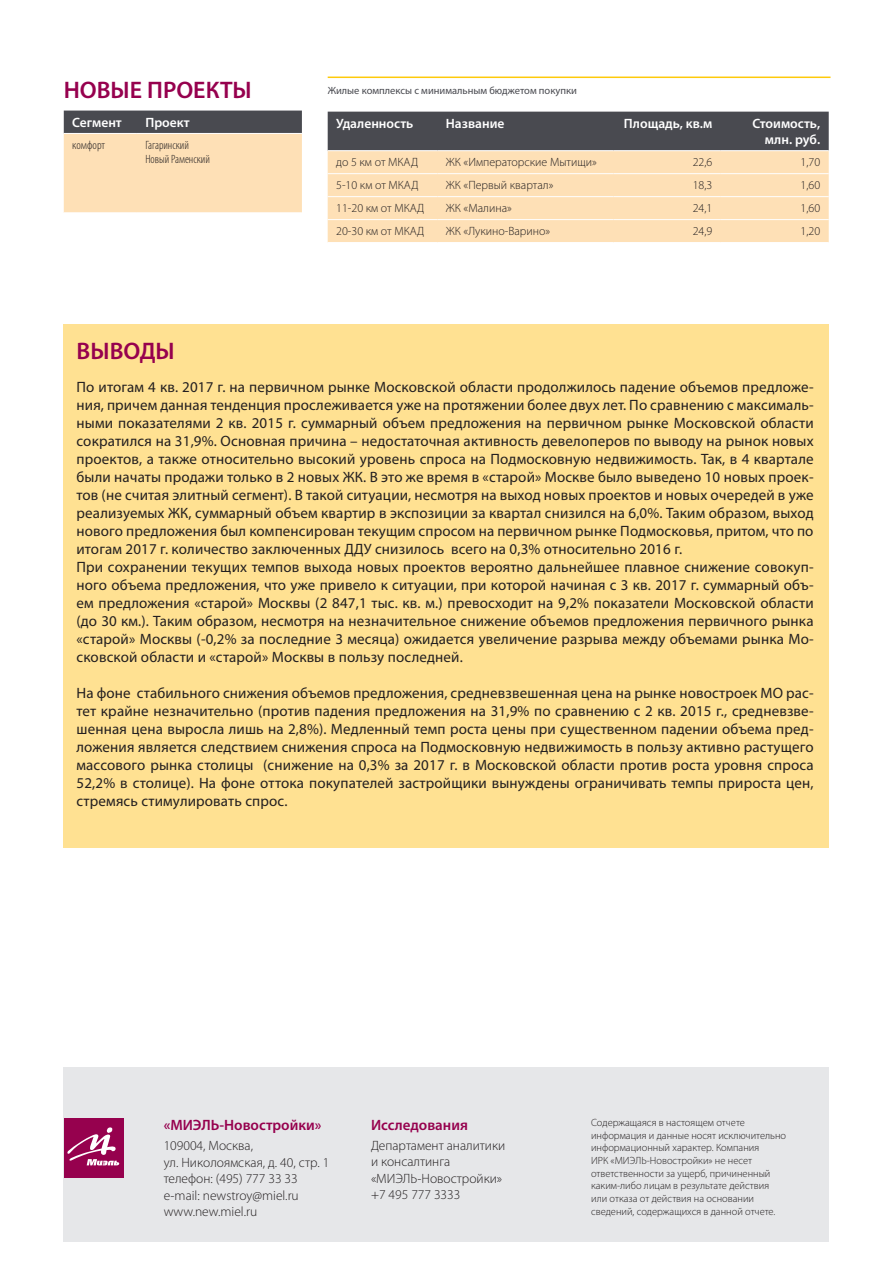
<style>
.page{position:relative;width:893px;height:1263px;background:#fff}
.page>*{position:absolute;margin:0;border:0;box-sizing:border-box;transform-origin:0 0}
.t1{font:600 24px "Myriad Pro";color:#96014e}
.t2{font:15px/18px "Myriad Pro";letter-spacing:.01em;color:#231f20;text-align:justify}
.t3{font:600 15px "Myriad Pro";color:#96014e}
.t4{font:300 13.5px/16.2px "Myriad Pro";color:#231f20}
.t5{font:600 13.5px/16.2px "Myriad Pro";color:#fff;text-align:right}
.t6{font:300 12px "Myriad Pro";color:#231f20}
.t7{font:300 condensed 12px "Myriad Pro";color:#231f20}
.t8{font:300 condensed 12px "Myriad Pro";color:#231f20;scale:1.05 1}
.t9{font:300 10.5px/12.6px "Myriad Pro";color:#231f20}
.t10{font:10.5px "Myriad Pro";color:#494a50}
</style>
<div class="page">
<div style="left:64px;top:325px;width:765px;height:523px;background:#ffe192"></div>
<div style="left:64px;top:1067px;width:765px;height:175px;background:#e6e7e9"></div>
<div style="left:64px;top:1118px;width:59px;height:60px;background:#96014e"></div>
<svg style="left:67px;top:1127px;width:52px;height:38px"></svg>
<svg style="left:64px;top:111px;width:238px;height:101px;background:#d6bf9f"></svg>
<hr style="left:64px;top:133px;width:73px;height:1px;background:#fff">
<hr style="left:137px;top:133px;width:165px;height:1px;background:#fff">
<hr style="left:328px;top:77px;width:502px;height:1px;background:#feca0a">
<div style="left:328px;top:112px;width:501px;height:38px;background:#494a50"></div>
<div style="left:328px;top:151px;width:501px;height:91px;background:#fee0b6"></div>
<hr style="left:328px;top:173px;width:109px;height:1px;background:#fff">
<hr style="left:437px;top:173px;width:176px;height:1px;background:#fff">
<hr style="left:613px;top:173px;width:108px;height:1px;background:#fff">
<hr style="left:721px;top:173px;width:108px;height:1px;background:#fff">
<hr style="left:328px;top:196px;width:109px;height:1px;background:#fff">
<hr style="left:437px;top:196px;width:176px;height:1px;background:#fff">
<hr style="left:613px;top:196px;width:108px;height:1px;background:#fff">
<hr style="left:721px;top:196px;width:108px;height:1px;background:#fff">
<hr style="left:328px;top:219px;width:109px;height:1px;background:#fff">
<hr style="left:437px;top:219px;width:176px;height:1px;background:#fff">
<hr style="left:613px;top:219px;width:108px;height:1px;background:#fff">
<hr style="left:721px;top:219px;width:108px;height:1px;background:#fff">
<p class="t1" style="left:64px;top:74px;width:190px">НОВЫЕ ПРОЕКТЫ</p>
<p class="t10" style="left:328px;top:84px;width:251px">Жилые комплексы с минимальным бюджетом покупки</p>
<p class="t5" style="left:336px;top:115px;width:79px">Удаленность</p>
<p class="t5" style="left:446px;top:115px;width:60px">Название</p>
<p class="t5" style="left:624px;top:115px;width:90px">Площадь, кв.м</p>
<p class="t5" style="left:752px;top:115px;width:69px">Стоимость, млн. руб.</p>
<p class="t6" style="left:336px;top:155px;width:83px">до 5 км от МКАД</p>
<p class="t6" style="left:446px;top:155px;width:152px">ЖК «Императорские Мытищи»</p>
<p class="t6" style="left:693px;top:155px;width:21px">22,6</p>
<p class="t6" style="left:800px;top:155px;width:21px">1,70</p>
<p class="t6" style="left:336px;top:178px;width:84px">5-10 км от МКАД</p>
<p class="t6" style="left:446px;top:178px;width:109px">ЖК «Первый квартал»</p>
<p class="t6" style="left:693px;top:178px;width:21px">18,3</p>
<p class="t6" style="left:800px;top:178px;width:21px">1,60</p>
<p class="t6" style="left:336px;top:201px;width:90px">11-20 км от МКАД</p>
<p class="t6" style="left:446px;top:201px;width:67px">ЖК «Малина»</p>
<p class="t6" style="left:693px;top:201px;width:21px">24,1</p>
<p class="t6" style="left:800px;top:201px;width:21px">1,60</p>
<p class="t6" style="left:336px;top:224px;width:90px">20-30 км от МКАД</p>
<p class="t6" style="left:446px;top:224px;width:106px">ЖК «Лукино-Варино»</p>
<p class="t6" style="left:693px;top:224px;width:21px">24,9</p>
<p class="t6" style="left:800px;top:224px;width:21px">1,20</p>
<p class="t5" style="left:72px;top:114px;width:51px">Сегмент</p>
<p class="t5" style="left:145px;top:114px;width:46px">Проект</p>
<p class="t8" style="left:72px;top:138px;width:33px">комфорт</p>
<p class="t7" style="left:145px;top:138px;width:45px">Гагаринский</p>
<p class="t7" style="left:145px;top:152px;width:66px">Новый Раменский</p>
<p class="t1" style="left:77px;top:335px;width:100px">ВЫВОДЫ</p>
<p class="t2" style="left:77px;top:378px;width:739px">По итогам 4 кв. 2017 г. на первичном рынке Московской области продолжилось падение объемов предложе&shy;ния, причем данная тенденция прослеживается уже на протяжении более двух лет. По сравнению с максималь&shy;ными показателями 2 кв. 2015 г. суммарный объем предложения на первичном рынке Московской области сократился на 31,9%. Основная причина – недостаточная активность девелоперов по выводу на рынок новых проектов, а также относительно высокий уровень спроса на Подмосковную недвижимость. Так, в 4 квартале были начаты продажи только в 2 новых ЖК. В это же время в «старой» Москве было выведено 10 новых проек&shy;тов (не считая элитный сегмент). В такой ситуации, несмотря на выход новых проектов и новых очередей в уже реализуемых ЖК, суммарный объем квартир в экспозиции за квартал снизился на 6,0%. Таким образом, выход нового предложения был компенсирован текущим спросом на первичном рынке Подмосковья, притом, что по итогам 2017 г. количество заключенных ДДУ снизилось всего на 0,3% относительно 2016 г.</p>
<p class="t2" style="left:77px;top:558px;width:739px">При сохранении текущих темпов выхода новых проектов вероятно дальнейшее плавное снижение совокуп&shy;ного объема предложения, что уже привело к ситуации, при которой начиная с 3 кв. 2017 г. суммарный объ&shy;ем предложения «старой» Москвы (2 847,1 тыс. кв. м.) превосходит на 9,2% показатели Московской области (до 30 км.). Таким образом, несмотря на незначительное снижение объемов предложения первичного рынка «старой» Москвы (-0,2% за последние 3 месяца) ожидается увеличение разрыва между объемами рынка Мо&shy;сковской области и «старой» Москвы в пользу последней.</p>
<p class="t2" style="left:77px;top:684px;width:739px">На фоне стабильного снижения объемов предложения, средневзвешенная цена на рынке новостроек МО рас&shy;тет крайне незначительно (против падения предложения на 31,9% по сравнению с 2 кв. 2015 г., средневзве&shy;шенная цена выросла лишь на 2,8%). Медленный темп роста цены при существенном падении объема пред&shy;ложения является следствием снижения спроса на Подмосковную недвижимость в пользу активно растущего массового рынка столицы (снижение на 0,3% за 2017 г. в Московской области против роста уровня спроса 52,2% в столице). На фоне оттока покупателей застройщики вынуждены ограничивать темпы прироста цен, стремясь стимулировать спрос.</p>
<p class="t3" style="left:164px;top:1115px;width:159px">«МИЭЛЬ-Новостройки»</p>
<p class="t4" style="left:164px;top:1137px;width:167px">109004, Москва,<br>ул. Николоямская, д. 40, стр. 1</p>
<p class="t4" style="left:164px;top:1171px;width:136px">телефон: (495) 777 33 33</p>
<p class="t4" style="left:164px;top:1187px;width:137px">e-mail: newstroy@miel.ru</p>
<p class="t4" style="left:164px;top:1204px;width:95px">www.new.miel.ru</p>
<p class="t3" style="left:371px;top:1115px;width:98px">Исследования</p>
<p class="t4" style="left:371px;top:1137px;width:136px">Департамент аналитики и консалтинга «МИЭЛЬ-Новостройки»</p>
<p class="t4" style="left:371px;top:1186px;width:91px">+7 495 777 3333</p>
<p class="t9" style="left:591px;top:1116px;width:197px">Содержащаяся в настоящем отчете информация и данные носят исключительно информационный характер. Компания<br>ИРК «МИЭЛЬ-Новостройки» не несет ответственности за ущерб, причиненный каким-либо лицам в результате действия или отказа от действия на основании сведений, содержащихся в данной отчете.</p>
</div>
